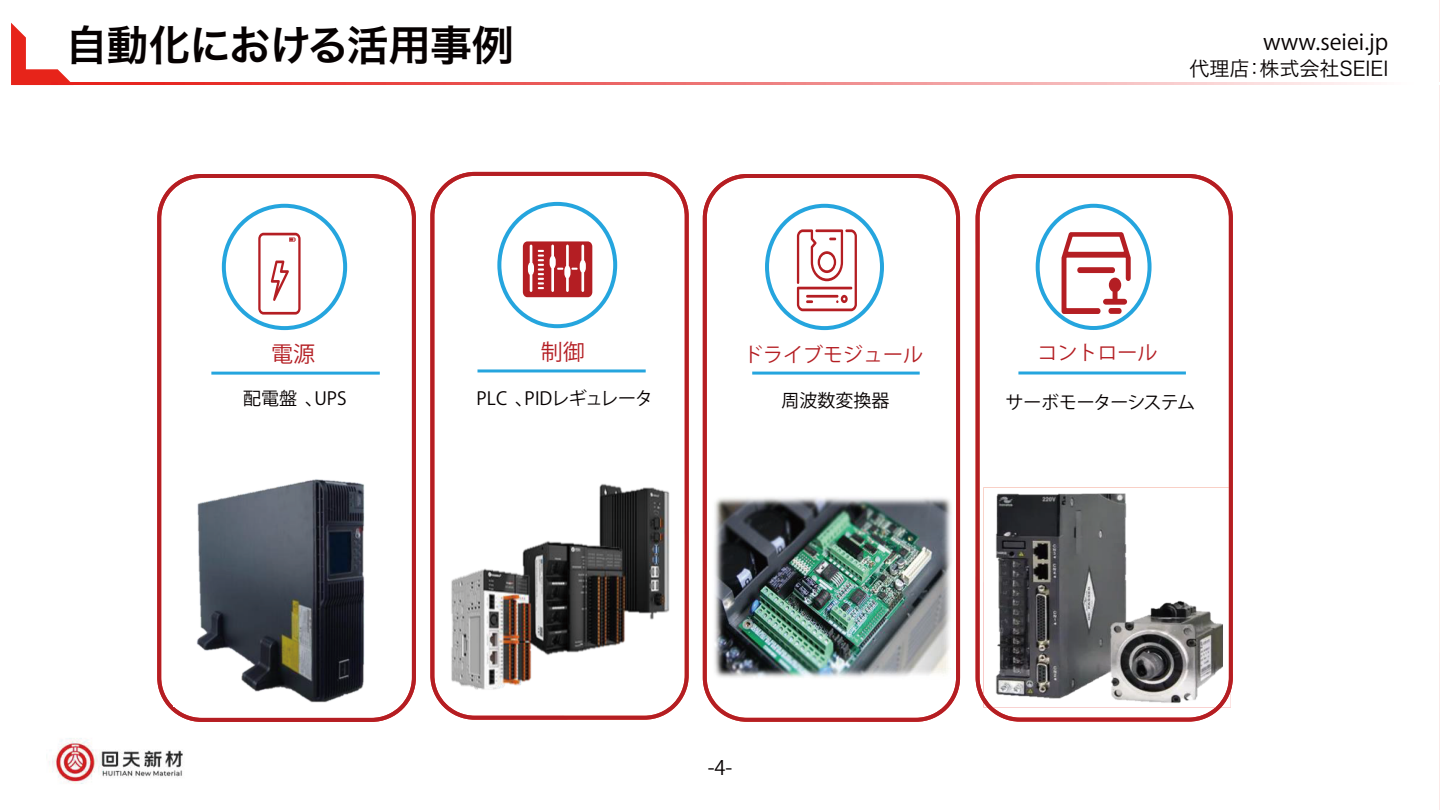
<style>
.page{position:relative;width:1440px;height:810px;background:#fff}
.page>*{position:absolute;margin:0;border:0;box-sizing:border-box;transform-origin:0 0}
.t1{font:42px "Hira Kaku Pro W6";letter-spacing:-.025em;color:#060101}
.t2{font:22px "Koz Go Pr 6 N";color:#060101}
.t3{font:22px "Koz Go Pr 6 N";color:#b41e23}
.t4{font:20px "Koz Go Pr 6 N";color:#b41e23}
.t5{font:20px "Hira Kaku Pro W3";color:#060101}
.t6{font:20px "Koz Go Pr 6 N";color:#060101}
.t7{font:18px "Koz Go Pr 6 N";letter-spacing:-.01em;color:#060101}
.t8{font:18px "Koz Go Pr 6 N";letter-spacing:-.05em;color:#060101}
</style>
<div class="page">
<img style="left:11px;top:0;width:1429px;height:810px">
<svg style="left:976px;top:174px;width:257px;height:548px"></svg>
<img style="left:983px;top:488px;width:248px;height:219px">
<hr style="left:1018px;top:372px;width:168px;height:2px;background:#25a5de">
<svg style="left:1062px;top:232px;width:69px;height:82px"></svg>
<div style="left:1036px;top:204px;width:116px;height:126px;border:4px solid #25a5de;border-radius:50%"></div>
<svg style="left:703px;top:174px;width:257px;height:548px"></svg>
<hr style="left:752px;top:372px;width:168px;height:3px;background:#25a5de">
<svg style="left:797px;top:229px;width:60px;height:82px"></svg>
<div style="left:765px;top:204px;width:119px;height:126px;border:4px solid #25a5de;border-radius:50%"></div>
<svg style="left:430px;top:172px;width:259px;height:548px"></svg>
<hr style="left:478px;top:369px;width:168px;height:3px;background:#25a5de">
<img style="left:445px;top:457px;width:229px;height:239px">
<svg style="left:523px;top:241px;width:69px;height:56px;background:#c34c50"></svg>
<div style="left:497px;top:202px;width:120px;height:126px;border:4px solid #25a5de;border-radius:50%"></div>
<svg style="left:157px;top:174px;width:259px;height:548px"></svg>
<img style="left:173px;top:478px;width:212px;height:228px">
<hr style="left:211px;top:372px;width:169px;height:3px;background:#25a5de">
<svg style="left:258px;top:233px;width:43px;height:82px"></svg>
<div style="left:222px;top:204px;width:125px;height:126px;border:4px solid #25a5de;border-radius:50%"></div>
<img style="left:713px;top:495px;width:241px;height:185px">
<svg style="left:11px;top:23px;width:62px;height:62px"></svg>
<svg style="left:51px;top:83px;width:1389px;height:2px;background:#ef8382"></svg>
<div style="left:1249px;top:748px;width:157px;height:39px;background:#fff"></div>
<h1 class="t1" style="left:66px;top:7px;width:450px">自動化における活用事例</h1>
<p class="t2" style="left:1263px;top:30px;width:126px">www.seiei.jp</p>
<p class="t5" style="left:1189px;top:51px;width:201px">代理店：株式会社SEIEI</p>
<p class="t3" style="left:271px;top:342px;width:45px">電源</p>
<p class="t3" style="left:541px;top:339px;width:45px">制御</p>
<p class="t4" style="left:743px;top:343px;width:181px">ドライブモジュール</p>
<p class="t4" style="left:1038px;top:341px;width:121px">コントロール</p>
<p class="t7" style="left:243px;top:388px;width:105px">配電盤 、UPS</p>
<p class="t7" style="left:477px;top:388px;width:178px">PLC 、PIDレギュレータ</p>
<p class="t7" style="left:782px;top:390px;width:109px">周波数変換器</p>
<p class="t8" style="left:1006px;top:392px;width:191px">サーボモーターシステム</p>
<p class="t6" style="left:708px;top:756px;width:26px">-4-</p>
</div>
